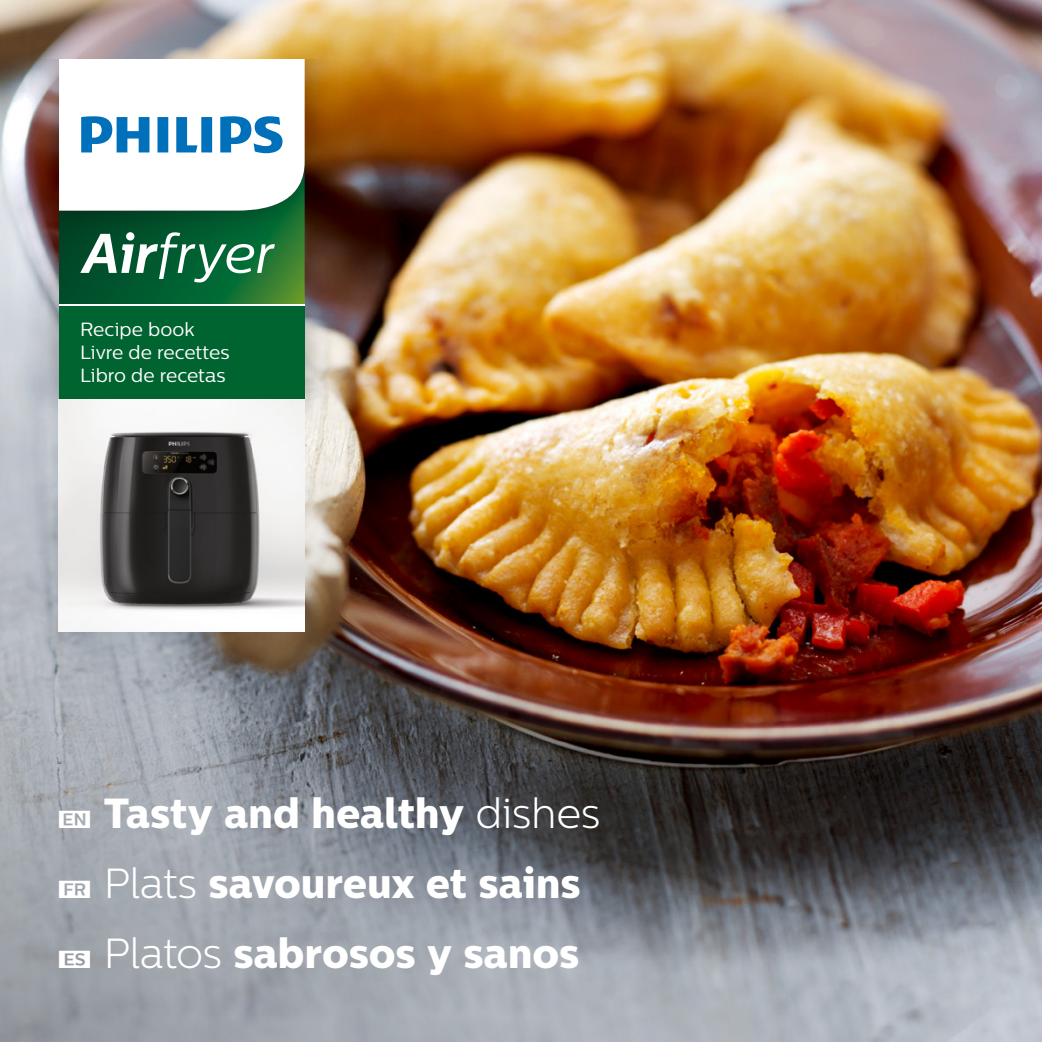
<style>
.page{position:relative;width:1042px;height:1042px;background:#fff}
.page>*{position:absolute;margin:0;border:0;box-sizing:border-box;transform-origin:0 0}
.t1{font:italic 54.77px "Centrale Sans";letter-spacing:-.01em;color:#fff}
.t2{font:800 42px/70px "Centrale Sans";letter-spacing:-.005em;color:#fff}
.t3{font:19.07px/22.9px "Centrale Sans";color:#fff}
.s1{font-weight:700}
.s2{font-family:"Language Marks Solid 2.8 Small";font-weight:400;font-size:24.5px}
.s3{font-weight:300}
</style>
<div class="page">
<img style="left:0;top:0;width:1042px;height:1042px">
<img style="left:16px;top:262px;width:334px;height:182px">
<div style="left:59px;top:306px;width:246px;height:93px;background:#006430"></div>
<img style="left:16px;top:59px;width:334px;height:196px">
<svg style="left:59px;top:59px;width:246px;height:245px"></svg>
<hr style="left:59px;top:304px;width:246px;height:2px;background:#fff">
<img style="left:59px;top:399px;width:245px;height:232px">
<h1 class="t1" style="left:83px;top:222px;width:193px"><span class="s1">Air</span>fryer</h1>
<p class="t3" style="left:80px;top:318px;width:151px">Recipe book<br>Livre de recettes<br>Libro de recetas</p>
<p class="t2" style="left:59px;top:780px;width:543px"><span class="s2">e</span>Tasty and healthy <span class="s3">dishes </span><span class="s2">f</span><span class="s3">Plats</span> savoureux et sains<br><span class="s2">E</span><span class="s3">Platos</span> sabrosos y sanos</p>
</div>
